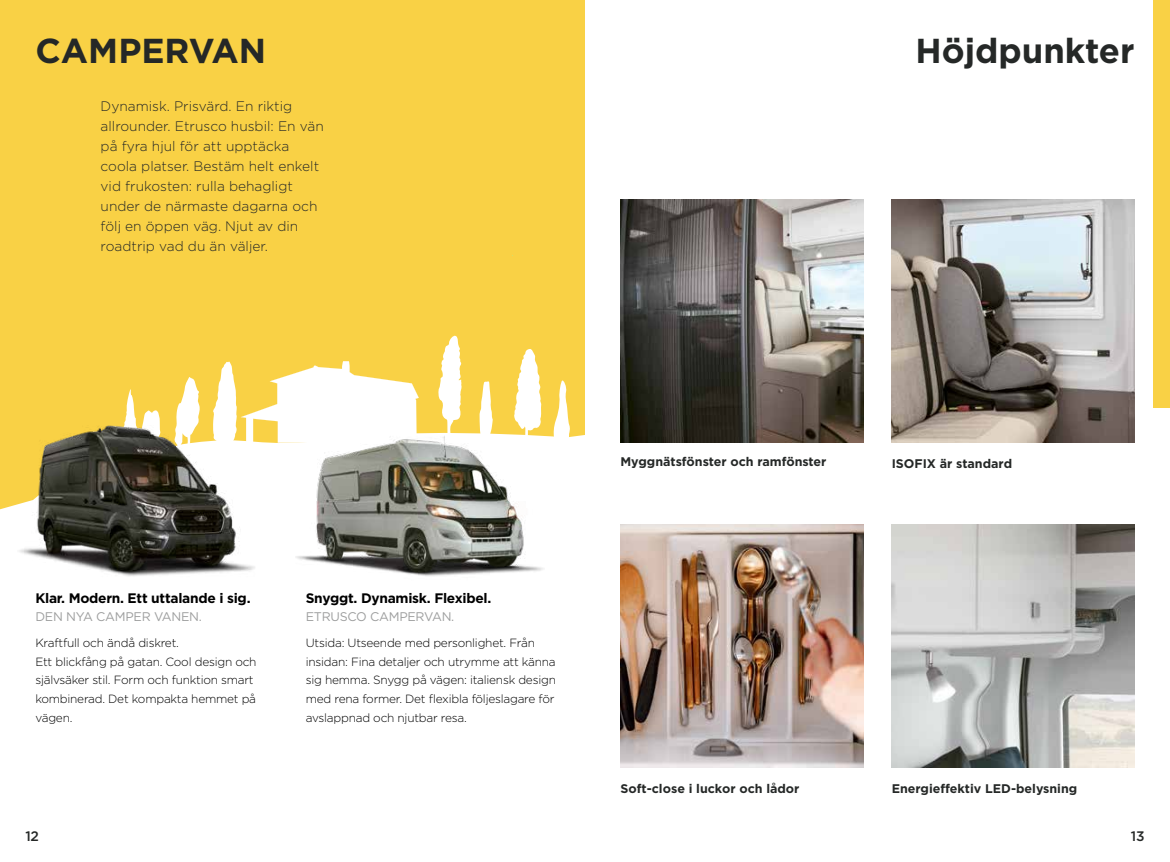
<style>
.page{position:relative;width:1170px;height:862px;background:#fff}
.page>*{position:absolute;margin:0;border:0;box-sizing:border-box;transform-origin:0 0}
.t1{font:700 34.62px "Gotham";color:#252827}
.t2{font:300 13.75px/20px "Gotham";color:#252827}
.t3{font:700 13.75px "Gotham";letter-spacing:-.02em;color:#000}
.t4{font:500 13.75px "Gotham";color:#252827}
.t5{font:700 12.5px "Gotham";color:#252827}
.t6{font:12.5px "Gotham";letter-spacing:-.02em;color:#9d9e9e}
.t7{font:300 11.88px/18.8px "Gotham";letter-spacing:-.02em;color:#000}
</style>
<div class="page">
<div style="left:1153px;top:0;width:16px;height:407px;background:#f9d145"></div>
<div style="left:0;top:0;width:585px;height:425px;background:#f9d145"></div>
<svg style="left:514px;top:348px;width:28px;height:67px"></svg>
<svg style="left:479px;top:380px;width:14px;height:35px"></svg>
<svg style="left:438px;top:335px;width:24px;height:80px"></svg>
<svg style="left:551px;top:379px;width:19px;height:46px"></svg>
<svg style="left:123px;top:388px;width:38px;height:31px"></svg>
<svg style="left:174px;top:376px;width:26px;height:43px"></svg>
<svg style="left:0;top:425px;width:585px;height:85px"></svg>
<svg style="left:212px;top:360px;width:207px;height:94px"></svg>
<img style="left:17px;top:419px;width:242px;height:157px">
<img style="left:289px;top:415px;width:255px;height:161px">
<img style="left:891px;top:199px;width:243px;height:243px">
<img style="left:891px;top:524px;width:243px;height:242px">
<img style="left:620px;top:199px;width:243px;height:243px">
<img style="left:620px;top:524px;width:243px;height:242px">
<h1 class="t1" style="left:35px;top:28px;width:232px">CAMPERVAN</h1>
<p class="t2" style="left:101px;top:96px;width:225px">Dynamisk. Prisvärd. En riktig allrounder. Etrusco husbil: En vän på fyra hjul för att upptäcka coola platser. Bestäm helt enkelt vid frukosten: rulla behagligt under de närmaste dagarna och följ en öppen väg. Njut av din roadtrip vad du än väljer.</p>
<h1 class="t1" style="left:915px;top:28px;width:221px">Höjdpunkter</h1>
<p class="t3" style="left:35px;top:589px;width:217px">Klar. Modern. Ett uttalande i sig.</p>
<p class="t6" style="left:35px;top:608px;width:168px">DEN NYA CAMPER VANEN.</p>
<p class="t7" style="left:35px;top:632px;width:223px">Kraftfull och ändå diskret.<br>Ett blickfång på gatan. Cool design och självsäker stil. Form och funktion smart kombinerad. Det kompakta hemmet på vägen.</p>
<p class="t3" style="left:306px;top:589px;width:187px">Snyggt. Dynamisk. Flexibel.</p>
<p class="t6" style="left:306px;top:608px;width:150px">ETRUSCO CAMPERVAN.</p>
<p class="t7" style="left:306px;top:632px;width:252px">Utsida: Utseende med personlighet. Från insidan: Fina detaljer och utrymme att känna sig hemma. Snygg på vägen: italiensk design med rena former. Det flexibla följeslagare för avslappnad och njutbar resa.</p>
<p class="t5" style="left:620px;top:452px;width:207px">Myggnätsfönster och ramfönster</p>
<p class="t5" style="left:891px;top:455px;width:122px">ISOFIX är standard</p>
<p class="t5" style="left:620px;top:779px;width:180px">Soft-close i luckor och lådor</p>
<p class="t5" style="left:891px;top:779px;width:187px">Energieffektiv LED-belysning</p>
<p class="t4" style="left:25px;top:826px;width:15px">12</p>
<p class="t4" style="left:1130px;top:826px;width:15px">13</p>
</div>
